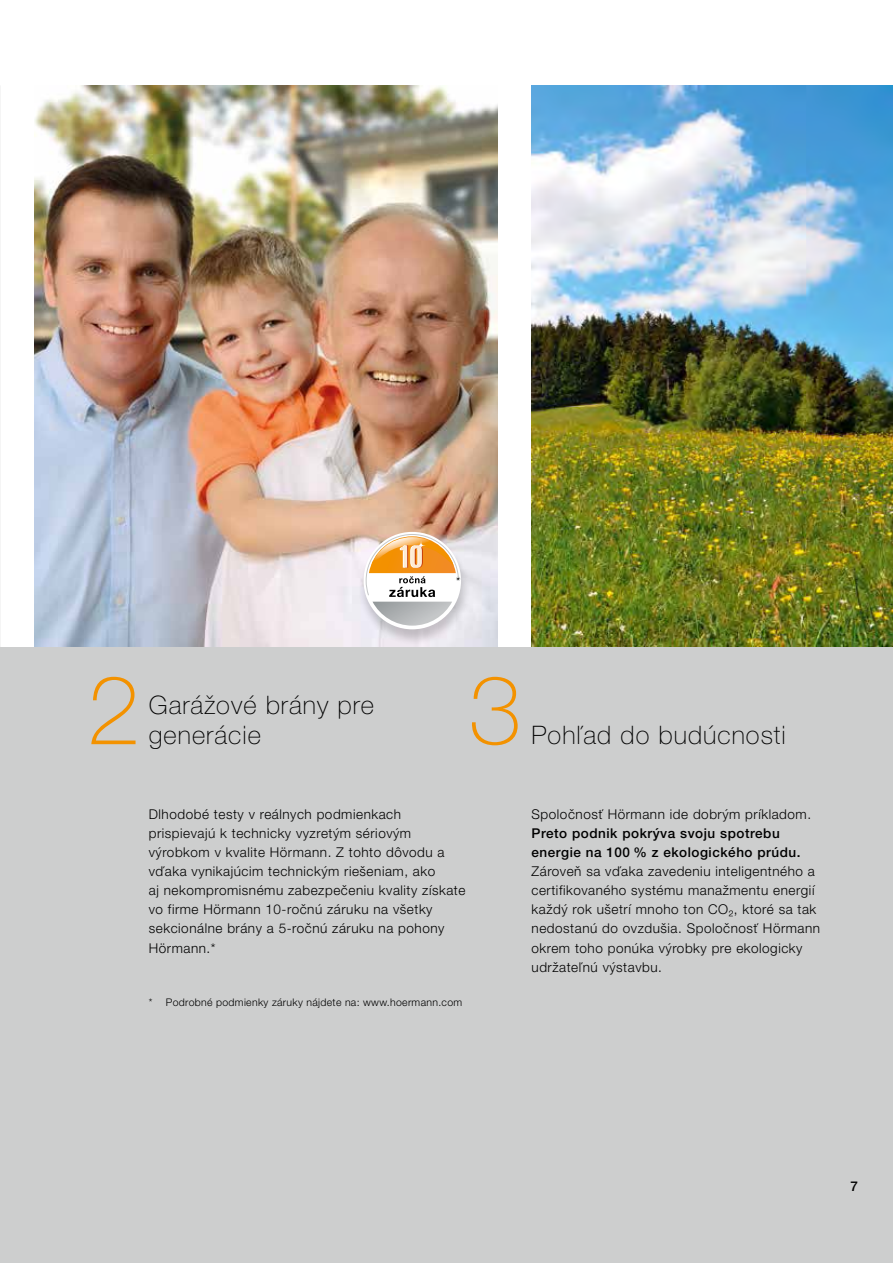
<style>
.page{position:relative;width:893px;height:1263px;background:#fff}
.page>*{position:absolute;margin:0;border:0;box-sizing:border-box;transform-origin:0 0}
.t1{font:100 96px "Hoermann Helvetica Neue";color:#f39200}
.t2{font:100 25.5px/29.7px "Hoermann Helvetica Neue";letter-spacing:.04em;color:#000}
.t3{font:300 13.5px/19.2px "Hoermann Helvetica Neue";letter-spacing:.04em;color:#000}
.t4{font:500 13.5px/19.2px "Hoermann Helvetica Neue";letter-spacing:.04em;color:#000}
.t5{font:300 10.5px "Hoermann Helvetica Neue";letter-spacing:.03em;color:#000}
</style>
<div class="page">
<div style="left:0;top:646px;width:893px;height:617px;background:#cdcece"></div>
<img style="left:34px;top:85px;width:463px;height:561px">
<div style="left:357px;top:532px;width:114px;height:114px;background:#000;opacity:.2"></div>
<svg style="left:365px;top:534px;width:95px;height:92px"></svg>
<img style="left:531px;top:85px;width:362px;height:561px">
<h1 class="t1" style="left:87px;top:642px;width:55px">2</h1>
<h1 class="t1" style="left:469px;top:642px;width:55px">3</h1>
<h2 class="t2" style="left:149px;top:689px;width:227px">Garážové brány pre generácie</h2>
<h2 class="t2" style="left:531px;top:718px;width:256px">Pohľad do budúcnosti</h2>
<p class="t3" style="left:149px;top:803px;width:318px">Dlhodobé testy v reálnych podmienkach prispievajú k technicky vyzretým sériovým výrobkom v kvalite Hörmann. Z tohto dôvodu a vďaka vynikajúcim technickým riešeniam, ako<br>aj nekompromisnému zabezpečeniu kvality získate vo firme Hörmann 10-ročnú záruku na všetky sekcionálne brány a 5-ročnú záruku na pohony Hörmann.*</p>
<p class="t5" style="left:149px;top:994px;width:315px">* Podrobné podmienky záruky nájdete na: www.hoermann.com</p>
<p class="t3" style="left:531px;top:803px;width:281px">Spoločnosť Hörmann ide dobrým príkladom.</p>
<p class="t4" style="left:531px;top:822px;width:271px">Preto podnik pokrýva svoju spotrebu energie na 100 % z ekologického prúdu.</p>
<p class="t3" style="left:532px;top:861px;width:290px">Zároveň sa vďaka zavedeniu inteligentného a certifikovaného systému manažmentu energií každý rok ušetrí mnoho ton CO², ktoré sa tak nedostanú do ovzdušia. Spoločnosť Hörmann okrem toho ponúka výrobky pre ekologicky udržateľnú výstavbu.</p>
<p class="t4" style="left:850px;top:1175px;width:9px">7</p>
</div>
